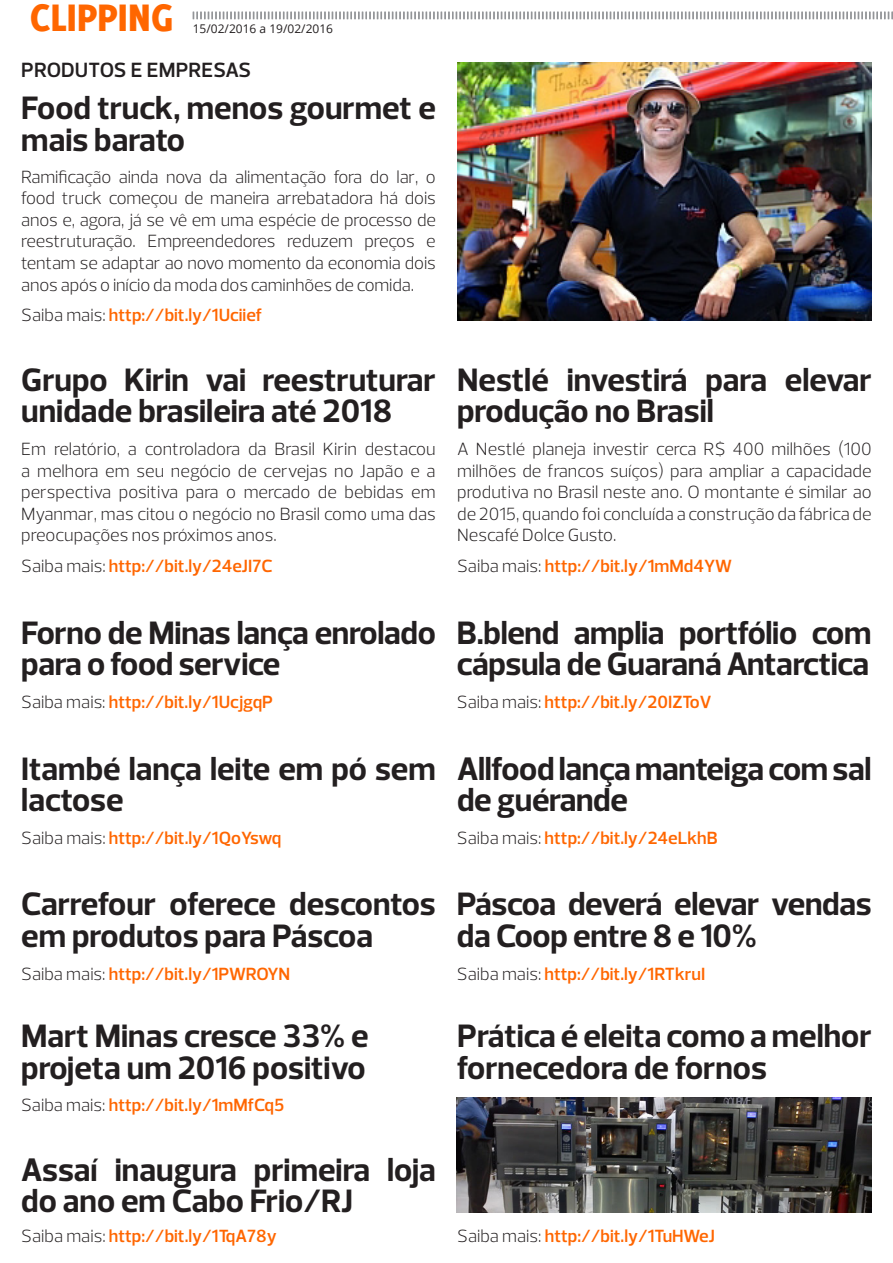
<style>
.page{position:relative;width:893px;height:1263px;background:#fff}
.page>*{position:absolute;margin:0;border:0;box-sizing:border-box;transform-origin:0 0}
.t1{font:800 42px "Delicious";color:#f60}
.t2{font:700 33px/31.5px "Prelo";color:#231f20}
.t3{font:600 21px "Prelo";letter-spacing:.005em;color:#231f20}
.t4{font:300 18px/21.6px "Prelo";color:#231f20;text-align:justify}
.t5{font:600 18px "Prelo";color:#f60}
.t6{font:12px "Open Sans";color:#231f20}
.s1{font-weight:300;color:#231f20}
</style>
<div class="page">
<svg style="left:193px;top:12px;width:700px;height:7px"></svg>
<img style="left:457px;top:62px;width:415px;height:259px">
<img style="left:457px;top:1098px;width:415px;height:114px">
<h1 class="t1" style="left:30px;top:-7px;width:145px">CLIPPING</h1>
<p class="t6" style="left:193px;top:20px;width:142px">15/02/2016 a 19/02/2016</p>
<p class="t3" style="left:21px;top:57px;width:231px">PRODUTOS E EMPRESAS</p>
<p class="t2" style="left:21px;top:93px;width:416px">Food truck, menos gourmet e mais barato</p>
<p class="t4" style="left:21px;top:166px;width:416px">Ramificação ainda nova da alimentação fora do lar, o food truck começou de maneira arrebatadora há dois anos e, agora, já se vê em uma espécie de processo de reestruturação. Empreendedores reduzem preços e tentam se adaptar ao novo momento da economia dois anos após o início da moda dos caminhões de comida.</p>
<p class="t5" style="left:21px;top:304px;width:242px"><span class="s1">Saiba mais:</span> http://bit.ly/1Uciief</p>
<p class="t2" style="left:21px;top:364px;width:416px">Grupo Kirin vai reestruturar unidade brasileira até 2018</p>
<p class="t4" style="left:21px;top:438px;width:416px">Em relatório, a controladora da Brasil Kirin destacou a melhora em seu negócio de cervejas no Japão e a perspectiva positiva para o mercado de bebidas em Myanmar, mas citou o negócio no Brasil como uma das preocupações nos próximos anos.</p>
<p class="t5" style="left:21px;top:554px;width:253px"><span class="s1">Saiba mais:</span> http://bit.ly/24eJI7C</p>
<p class="t2" style="left:21px;top:617px;width:416px">Forno de Minas lança enrolado para o food service</p>
<p class="t5" style="left:21px;top:691px;width:253px"><span class="s1">Saiba mais:</span> http://bit.ly/1UcjgqP</p>
<p class="t2" style="left:21px;top:753px;width:416px">Itambé lança leite em pó sem lactose</p>
<p class="t5" style="left:21px;top:827px;width:261px"><span class="s1">Saiba mais:</span> http://bit.ly/1QoYswq</p>
<p class="t2" style="left:21px;top:889px;width:416px">Carrefour oferece descontos em produtos para Páscoa</p>
<p class="t5" style="left:21px;top:962px;width:270px"><span class="s1">Saiba mais:</span> http://bit.ly/1PWROYN</p>
<p class="t2" style="left:21px;top:1020px;width:349px">Mart Minas cresce 33% e projeta um 2016 positivo</p>
<p class="t5" style="left:21px;top:1094px;width:265px"><span class="s1">Saiba mais:</span> http://bit.ly/1mMfCq5</p>
<p class="t2" style="left:21px;top:1154px;width:416px">Assaí inaugura primeira loja do ano em Cabo Frio/RJ</p>
<p class="t5" style="left:21px;top:1224px;width:257px"><span class="s1">Saiba mais:</span> http://bit.ly/1TqA78y</p>
<p class="t2" style="left:457px;top:364px;width:416px">Nestlé investirá para elevar produção no Brasil</p>
<p class="t4" style="left:457px;top:438px;width:416px">A Nestlé planeja investir cerca R$ 400 milhões (100 milhões de francos suíços) para ampliar a capacidade produtiva no Brasil neste ano. O montante é similar ao de 2015, quando foi concluída a construção da fábrica de Nescafé Dolce Gusto.</p>
<p class="t5" style="left:457px;top:554px;width:277px"><span class="s1">Saiba mais:</span> http://bit.ly/1mMd4YW</p>
<p class="t2" style="left:457px;top:617px;width:416px">B.blend amplia portfólio com cápsula de Guaraná Antarctica</p>
<p class="t5" style="left:457px;top:691px;width:256px"><span class="s1">Saiba mais:</span> http://bit.ly/20IZToV</p>
<p class="t2" style="left:457px;top:753px;width:416px">Allfood lança manteiga com sal de guérande</p>
<p class="t5" style="left:457px;top:827px;width:262px"><span class="s1">Saiba mais:</span> http://bit.ly/24eLkhB</p>
<p class="t2" style="left:457px;top:889px;width:416px">Páscoa deverá elevar vendas da Coop entre 8 e 10%</p>
<p class="t5" style="left:457px;top:962px;width:250px"><span class="s1">Saiba mais:</span> http://bit.ly/1RTkruI</p>
<p class="t2" style="left:457px;top:1020px;width:416px">Prática é eleita como a melhor fornecedora de fornos</p>
<p class="t5" style="left:457px;top:1224px;width:259px"><span class="s1">Saiba mais:</span> http://bit.ly/1TuHWeJ</p>
</div>
